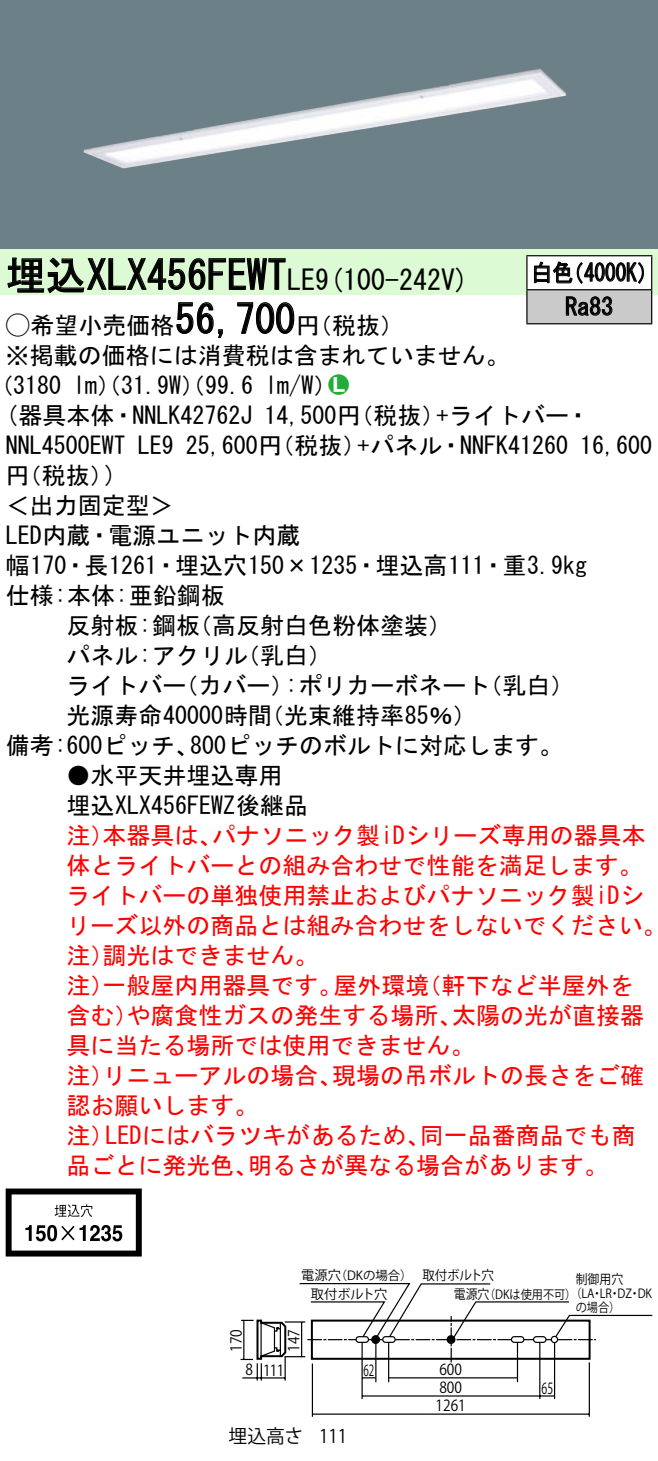
<style>
.page{position:relative;width:658px;height:1461px;background:#fff}
.page>*{position:absolute;margin:0;border:0;box-sizing:border-box;transform-origin:0 0}
.t1{font:40px "MS Gothic";color:#000}
.t2{font:28px "MS Gothic";color:#000}
.t3{font:24px/30px "MS Gothic";color:#000}
.t4{font:24px/30px "MS Gothic";color:#f00}
.t5{font:24px/34px "MS Gothic";color:#000;scale:.88 1}
.t6{font:24px "Ford Classification 1";color:#23ac38}
.t7{font:18.8px "Gothic BBB Pro Medium 90 msp RKSJ H";color:#000}
.t8{font:18.8px "Gothic BBB Pro Medium 90 msp RKSJ H";color:#000;scale:.9 1}
.t9{font:15.2px "Gothic BBB Pro Medium 90 msp RKSJ H";color:#000;scale:.9 1}
.t10{font:15.2px "Gothic BBB Pro Medium 90 msp RKSJ H";color:#000;scale:.65 1}
.t11{font:15.2px "Gothic BBB Pro Medium 90 msp RKSJ H";color:#000;scale:.7 1}
.t12{font:13.2px "Gothic BBB Pro Medium 90 msp RKSJ H";color:#000}
.t13{font:13.2px "Gothic BBB Pro Medium 90 msp RKSJ H";color:#000;scale:.9 1}
.t14{font:13.2px "Gothic BBB Pro Medium 90 msp RKSJ H";color:#000;scale:.95 1}
.t15{font:12.4px/14px "Gothic BBB Pro Medium 90 msp RKSJ H";color:#000;scale:.9 1}
.t16{font:12.4px "Gothic BBB Pro Medium 90 msp RKSJ H";color:#000}
.s1{font-size:28px}
.s2{font-family:"Ford Classification 1"}
.s3{color:#fff}
</style>
<div class="page">
<div style="left:0;top:0;width:658px;height:249px;background:#6c8087"></div>
<img style="left:84px;top:69px;width:482px;height:100px">
<div style="left:0;top:249px;width:658px;height:46px;background:#dcfad4"></div>
<svg style="left:7px;top:257px;width:279px;height:37px"></svg>
<svg style="left:176px;top:302px;width:47px;height:36px"></svg>
<svg style="left:237px;top:302px;width:58px;height:32px"></svg>
<svg style="left:6px;top:1188px;width:136px;height:68px"></svg>
<div style="left:527px;top:256px;width:124px;height:34px;background:#fff"></div>
<div style="left:527px;top:290px;width:124px;height:34px;background:#cacaca"></div>
<hr style="left:526px;top:255px;width:126px;height:1px;background:#000">
<hr style="left:526px;top:256px;width:1px;height:33px;background:#000">
<hr style="left:651px;top:256px;width:1px;height:33px;background:#000">
<hr style="left:526px;top:289px;width:126px;height:1px;background:#000">
<hr style="left:526px;top:290px;width:1px;height:33px;background:#000">
<hr style="left:651px;top:290px;width:1px;height:33px;background:#000">
<hr style="left:526px;top:323px;width:126px;height:1px;background:#000">
<svg style="left:534px;top:261px;width:110px;height:23px"></svg>
<svg style="left:565px;top:296px;width:47px;height:20px"></svg>
<hr style="left:588px;top:1362px;width:2px;height:55px;background:#000">
<hr style="left:312px;top:1363px;width:1px;height:54px;background:#000">
<hr style="left:362px;top:1395px;width:192px;height:2px;background:#000">
<hr style="left:312px;top:1413px;width:277px;height:2px;background:#000">
<hr style="left:539px;top:1342px;width:1px;height:57px;background:#000">
<hr style="left:361px;top:1342px;width:2px;height:57px;background:#000">
<hr style="left:375px;top:1343px;width:1px;height:39px;background:#000">
<hr style="left:388px;top:1342px;width:1px;height:40px;background:#000">
<hr style="left:517px;top:1342px;width:1px;height:40px;background:#000">
<hr style="left:554px;top:1343px;width:1px;height:56px;background:#000">
<svg style="left:240px;top:1283px;width:412px;height:98px"></svg>
<h1 class="t1" style="left:6px;top:255px;width:311px">埋込XLX456FEWT<span class="s1">LE</span></h1>
<p class="t3" style="left:296px;top:310px;width:109px">（円税抜(</p>
<p class="t2" style="left:315px;top:265px;width:155px">(9 100-242 (V</p>
<h1 class="t1" style="left:175px;top:299px;width:121px">56,700</h1>
<p class="t3" style="left:6px;top:310px;width:505px"><span class="s2">A</span>希望小売価格<br>※掲載の価格には消費税は含まれていません。</p>
<p class="t6" style="left:328px;top:372px;width:22px">2<span class="s3">7</span></p>
<p class="t3" style="left:265px;top:370px;width:73px">l m (W/</p>
<p class="t3" style="left:-11px;top:370px;width:74px">（3180</p>
<p class="t3" style="left:73px;top:370px;width:182px">lm）（31.9 ）（W 99.6</p>
<p class="t5" style="left:565px;top:256px;width:56px;text-indent:-34px">白色<br>Ra83</p>
<p class="t5" style="left:563px;top:256px;width:110px">（4000 (K</p>
<p class="t3" style="left:6px;top:400px;width:248px">(器具本体・NNLK42762J</p>
<p class="t3" style="left:436px;top:400px;width:155px">+ライトバー・</p>
<p class="t3" style="left:264px;top:400px;width:182px">14,500 （円税抜）</p>
<p class="t3" style="left:186px;top:430px;width:182px">25,600 （円税抜）</p>
<p class="t3" style="left:357px;top:430px;width:212px">+パネル・NNFK41260</p>
<p class="t3" style="left:105px;top:430px;width:22px;text-indent:-99px">NNL4500EWT (</p>
<p class="t3" style="left:138px;top:430px;width:37px">LE9</p>
<p class="t3" style="left:580px;top:430px;width:73px">16,600</p>
<p class="t3" style="left:6px;top:460px;width:109px">（円税抜(</p>
<p class="t3" style="left:6px;top:490px;width:170px">＜出力固定型&lt;</p>
<p class="t3" style="left:6px;top:520px;width:296px">LED内蔵・電源ユニット内蔵</p>
<p class="t3" style="left:6px;top:550px;width:583px">幅170・長1261・埋込穴150×1235・埋込高111・重3.9kg</p>
<p class="t3" style="left:6px;top:580px;width:220px">仕様:本体:亜鉛鋼板</p>
<p class="t3" style="left:188px;top:610px;width:265px">（高反射白色粉体塗装(</p>
<p class="t3" style="left:66px;top:610px;width:135px">反射板:鋼板</p>
<p class="t3" style="left:66px;top:640px;width:183px">パネル:アクリル</p>
<p class="t3" style="left:236px;top:640px;width:98px">（乳白(</p>
<p class="t3" style="left:66px;top:670px;width:122px">ライトバー</p>
<p class="t3" style="left:174px;top:670px;width:121px">（カバー）</p>
<p class="t3" style="left:285px;top:670px;width:206px">:ポリカーボネート</p>
<p class="t3" style="left:478px;top:670px;width:97px">（乳白(</p>
<p class="t3" style="left:190px;top:700px;width:374px;text-indent:-124px">光源寿命40000時間<br>800ピッチのボルトに対応します。</p>
<p class="t3" style="left:260px;top:700px;width:218px">（光束維持率85％(</p>
<p class="t3" style="left:6px;top:730px;width:195px">備考:600ピッチ、</p>
<p class="t3" style="left:66px;top:760px;width:243px">●水平天井埋込専用埋込XLX456FEWZ後継品</p>
<p class="t4" style="left:212px;top:820px;width:435px">パナソニック製iDシリーズ専用の器具本</p>
<p class="t4" style="left:66px;top:820px;width:49px">注）</p>
<p class="t4" style="left:66px;top:850px;width:577px">体とライトバーとの組み合わせで性能を満足します。</p>
<p class="t4" style="left:66px;top:880px;width:579px">ライトバーの単独使用禁止およびパナソニック製iDシ</p>
<p class="t4" style="left:66px;top:910px;width:601px">リーズ以外の商品とは組み合わせをしないでください。</p>
<p class="t4" style="left:102px;top:940px;width:217px">調光はできません。</p>
<p class="t4" style="left:102px;top:820px;width:121px">本器具は、</p>
<p class="t4" style="left:66px;top:940px;width:49px">注）</p>
<p class="t4" style="left:102px;top:970px;width:241px">一般屋内用器具です。</p>
<p class="t4" style="left:333px;top:970px;width:97px">屋外環境</p>
<p class="t4" style="left:417px;top:970px;width:217px">（軒下など半屋外を</p>
<p class="t4" style="left:66px;top:970px;width:49px">注）</p>
<p class="t4" style="left:126px;top:1000px;width:337px">や腐食性ガスの発生する場所、</p>
<p class="t4" style="left:452px;top:1000px;width:194px">太陽の光が直接器</p>
<p class="t4" style="left:66px;top:1000px;width:73px">含む）</p>
<p class="t4" style="left:66px;top:1030px;width:409px">具に当たる場所では使用できません。</p>
<p class="t4" style="left:332px;top:1060px;width:314px">現場の吊ボルトの長さをご確</p>
<p class="t4" style="left:66px;top:1060px;width:193px">注）<br>認お願いします。</p>
<p class="t4" style="left:102px;top:1060px;width:241px">リニューアルの場合、</p>
<p class="t4" style="left:66px;top:1120px;width:49px">注）</p>
<p class="t4" style="left:105px;top:1120px;width:326px">LEDにはバラツキがあるため、</p>
<p class="t4" style="left:420px;top:1120px;width:217px">同一品番商品でも商</p>
<p class="t4" style="left:66px;top:1150px;width:193px">品ごとに発光色、</p>
<p class="t4" style="left:248px;top:1150px;width:362px">明るさが異なる場合があります。</p>
<p class="t12" style="left:301px;top:1267px;width:41px">電源穴</p>
<p class="t16" style="left:335px;top:1268px;width:79px">（DKの場合）</p>
<p class="t9" style="left:228px;top:1352px;width:27px;rotate:-90deg">170</p>
<p class="t9" style="left:245px;top:1361px;width:10px">8</p>
<p class="t12" style="left:311px;top:1286px;width:78px">取付ボルト穴</p>
<p class="t9" style="left:285px;top:1352px;width:27px;rotate:-90deg">147</p>
<p class="t9" style="left:263px;top:1362px;width:25px">111</p>
<p class="t10" style="left:363px;top:1362px;width:18px">62</p>
<p class="t7" style="left:228px;top:1425px;width:76px">埋込高さ</p>
<p class="t8" style="left:319px;top:1426px;width:33px">111</p>
<p class="t14" style="left:422px;top:1267px;width:77px">取付ボルト穴</p>
<p class="t13" style="left:575px;top:1272px;width:54px">制御用穴</p>
<p class="t15" style="left:575px;top:1287px;width:51px;text-indent:-5px">（<br>の場合(</p>
<p class="t13" style="left:454px;top:1286px;width:41px">電源穴</p>
<p class="t15" style="left:617px;top:1287px;width:18px">DZ</p>
<p class="t15" style="left:637px;top:1287px;width:18px">DK</p>
<p class="t15" style="left:484px;top:1287px;width:143px">（DKは使用不可( LA LR</p>
<p class="t15" style="left:591px;top:1287px;width:14px">・</p>
<p class="t15" style="left:609px;top:1287px;width:14px">・</p>
<p class="t15" style="left:629px;top:1287px;width:14px">・</p>
<p class="t9" style="left:439px;top:1361px;width:27px">600</p>
<p class="t9" style="left:439px;top:1379px;width:27px">800</p>
<p class="t9" style="left:435px;top:1397px;width:35px">1261</p>
<p class="t11" style="left:541px;top:1380px;width:18px">65</p>
</div>
